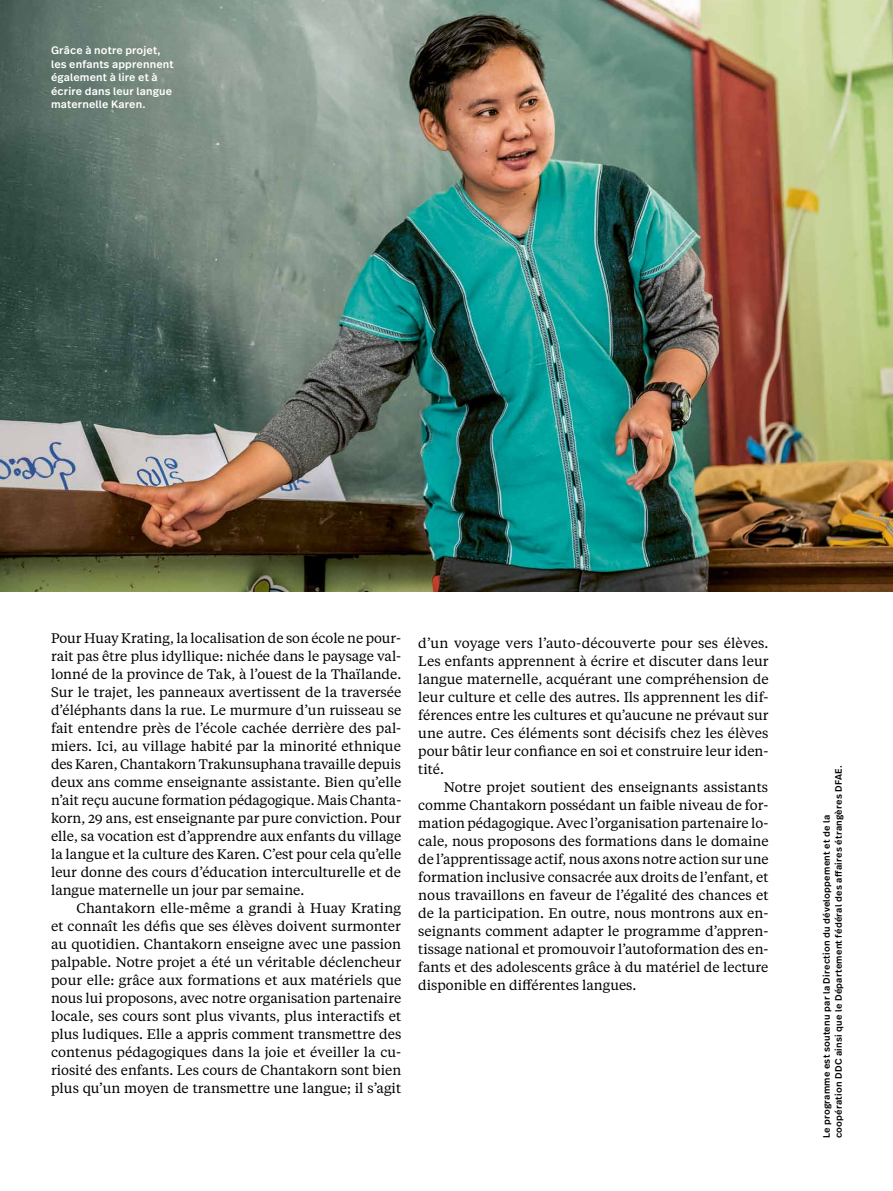
<style>
.page{position:relative;width:893px;height:1191px;background:#fff}
.page>*{position:absolute;margin:0;border:0;box-sizing:border-box;transform-origin:0 0}
.t1{font:13.8px/18px "Tiempos Text";color:#000;text-align:justify}
.t2{font:500 10.8px/13.5px "Real Text Pro";letter-spacing:.015em;color:#fff}
.t3{font:500 9.3px/12px "Real Text Pro";letter-spacing:.025em;color:#000}
</style>
<div class="page">
<img style="left:0;top:0;width:893px;height:591px">
<p class="t2" style="left:51px;top:43px;width:124px">Grâce à notre projet, les enfants apprennent également à lire et à écrire dans leur langue maternelle Karen.</p>
<p class="t1" style="left:51px;top:629px;width:352px">Pour Huay Krating, la localisation de son école ne pour&shy;rait pas être plus idyllique: nichée dans le paysage val&shy;lonné de la province de Tak, à l’ouest de la Thaïlande.<br>Sur le trajet, les panneaux avertissent de la traversée d’éléphants dans la rue. Le murmure d’un ruisseau se fait entendre près de l’école cachée derrière des pal&shy;miers. Ici, au village habité par la minorité ethnique des Karen, Chantakorn Trakunsuphana travaille depuis deux ans comme enseignante assistante. Bien qu’elle n’ait reçu aucune formation pédagogique. Mais Chanta&shy;korn, 29 ans, est enseignante par pure conviction. Pour elle, sa vocation est d’apprendre aux enfants du village la langue et la culture des Karen. C’est pour cela qu’elle leur donne des cours d’éducation interculturelle et de langue maternelle un jour par semaine.</p>
<p class="t1" style="left:51px;top:899px;width:352px;text-indent:26px">Chantakorn elle-même a grandi à Huay Krating et connaît les défis que ses élèves doivent surmonter au quotidien. Chantakorn enseigne avec une passion palpable. Notre projet a été un véritable déclencheur pour elle: grâce aux formations et aux matériels que nous lui proposons, avec notre organisation partenaire locale, ses cours sont plus vivants, plus interactifs et plus ludiques. Elle a appris comment transmettre des contenus pédagogiques dans la joie et éveiller la cu&shy;riosité des enfants. Les cours de Chantakorn sont bien plus qu’un moyen de transmettre une langue; il s’agit</p>
<p class="t1" style="left:418px;top:634px;width:352px">d’un voyage vers l’auto-découverte pour ses élèves.<br>Les enfants apprennent à écrire et discuter dans leur langue maternelle, acquérant une compréhension de leur culture et celle des autres. Ils apprennent les dif&shy;férences entre les cultures et qu’aucune ne prévaut sur une autre. Ces éléments sont décisifs chez les élèves pour bâtir leur confiance en soi et construire leur iden&shy;tité.</p>
<p class="t1" style="left:418px;top:778px;width:352px;text-indent:26px">Notre projet soutient des enseignants assistants comme Chantakorn possédant un faible niveau de for&shy;mation pédagogique. Avec l’organisation partenaire lo&shy;cale, nous proposons des formations dans le domaine de l’apprentissage actif, nous axons notre action sur une formation inclusive consacrée aux droits de l’enfant, et nous travaillons en faveur de l’égalité des chances et de la participation. En outre, nous montrons aux en&shy;seignants comment adapter le programme d’appren&shy;tissage national et promouvoir l’autoformation des en&shy;fants et des adolescents grâce à du matériel de lecture disponible en différentes langues.</p>
<p class="t3" style="left:820px;top:1138px;width:375px;rotate:-90deg">Le programme est soutenu par la Direction du développement et de la coopération DDC ainsi que le Département fédéral des affaires étrangères DFAE.</p>
</div>
